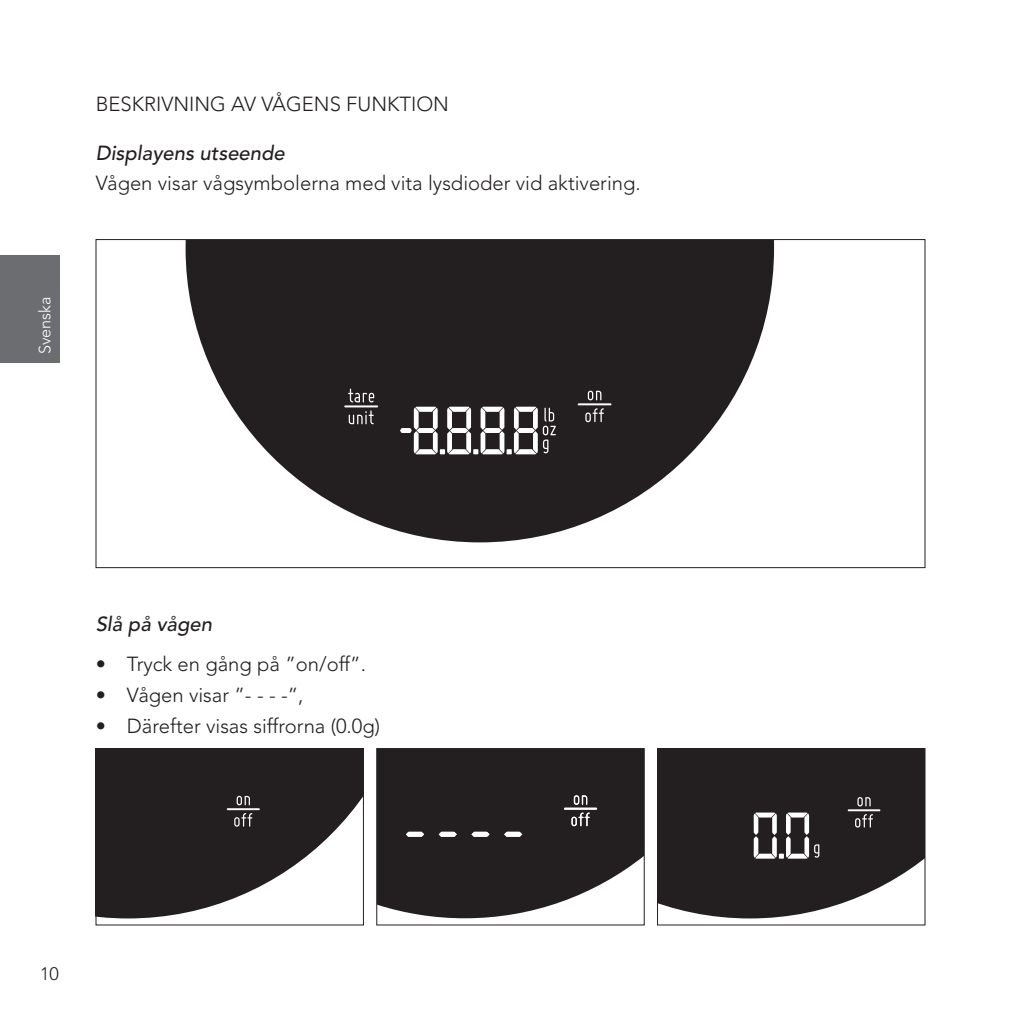
<style>
.page{position:relative;width:1021px;height:1021px;background:#fff}
.page>*{position:absolute;margin:0;border:0;box-sizing:border-box;transform-origin:0 0}
.t1{font:300 20.25px "Avenir LT Std";color:#231f20}
.t2{font:italic 500 20.25px "Avenir LT Std";color:#231f20}
.t3{font:300 18px "Avenir LT Std";color:#231f20}
.t4{font:300 16.2px "Avenir LT Std";color:#fff}
</style>
<div class="page">
<div style="left:0;top:255px;width:59px;height:107px;background:#6c6d70"></div>
<svg style="left:98px;top:750px;width:264px;height:168px;fill:#231f20"></svg>
<svg style="left:238px;top:796px;width:12px;height:9px"></svg>
<svg style="left:235px;top:813px;width:17px;height:13px"></svg>
<hr style="left:227px;top:808px;width:33px;height:2px;background:#fff">
<div style="left:96px;top:748px;width:268px;height:177px;border:1px solid #231f20"></div>
<svg style="left:378px;top:750px;width:264px;height:168px;fill:#231f20"></svg>
<div style="left:574px;top:795px;width:5px;height:9px;background:#fff;border-radius:3px"></div>
<svg style="left:575px;top:795px;width:12px;height:9px"></svg>
<svg style="left:572px;top:812px;width:17px;height:14px"></svg>
<hr style="left:564px;top:807px;width:33px;height:2px;background:#fff">
<svg style="left:439px;top:831px;width:18px;height:6px"></svg>
<svg style="left:471px;top:831px;width:18px;height:6px"></svg>
<svg style="left:504px;top:831px;width:18px;height:6px"></svg>
<svg style="left:406px;top:831px;width:18px;height:6px"></svg>
<div style="left:376px;top:748px;width:268px;height:177px;border:1px solid #231f20"></div>
<svg style="left:659px;top:750px;width:264px;height:168px;fill:#231f20"></svg>
<svg style="left:858px;top:797px;width:12px;height:9px"></svg>
<svg style="left:856px;top:814px;width:17px;height:13px"></svg>
<hr style="left:847px;top:809px;width:33px;height:2px;background:#fff">
<svg style="left:753px;top:812px;width:66px;height:46px"></svg>
<div style="left:657px;top:748px;width:268px;height:177px;border:1px solid #231f20"></div>
<svg style="left:185px;top:241px;width:589px;height:301px;fill:#231f20"></svg>
<svg style="left:589px;top:391px;width:12px;height:9px"></svg>
<svg style="left:586px;top:408px;width:18px;height:14px"></svg>
<hr style="left:577px;top:403px;width:34px;height:2px;background:#fff">
<svg style="left:348px;top:388px;width:26px;height:14px"></svg>
<svg style="left:349px;top:410px;width:25px;height:14px"></svg>
<hr style="left:344px;top:405px;width:34px;height:2px;background:#fff">
<svg style="left:400px;top:406px;width:156px;height:48px"></svg>
<p class="t4" style="left:35px;top:354px;width:59px;rotate:-90deg">Svenska</p>
<p class="t1" style="left:96px;top:92px;width:355px">BESKRIVNING AV VÅGENS FUNKTION</p>
<p class="t2" style="left:96px;top:141px;width:191px">Displayens utseende</p>
<p class="t1" style="left:96px;top:171px;width:546px">Vågen visar vågsymbolerna med vita lysdioder vid aktivering.</p>
<p class="t2" style="left:96px;top:612px;width:118px">Slå på vågen</p>
<p class="t1" style="left:96px;top:652px;width:272px">• Tryck en gång på ”on/off”.</p>
<p class="t1" style="left:96px;top:683px;width:209px">• Vågen visar ”- - - -”,</p>
<p class="t1" style="left:96px;top:713px;width:286px">• Därefter visas siffrorna (0.0g)</p>
<p class="t3" style="left:40px;top:963px;width:20px">10</p>
</div>
